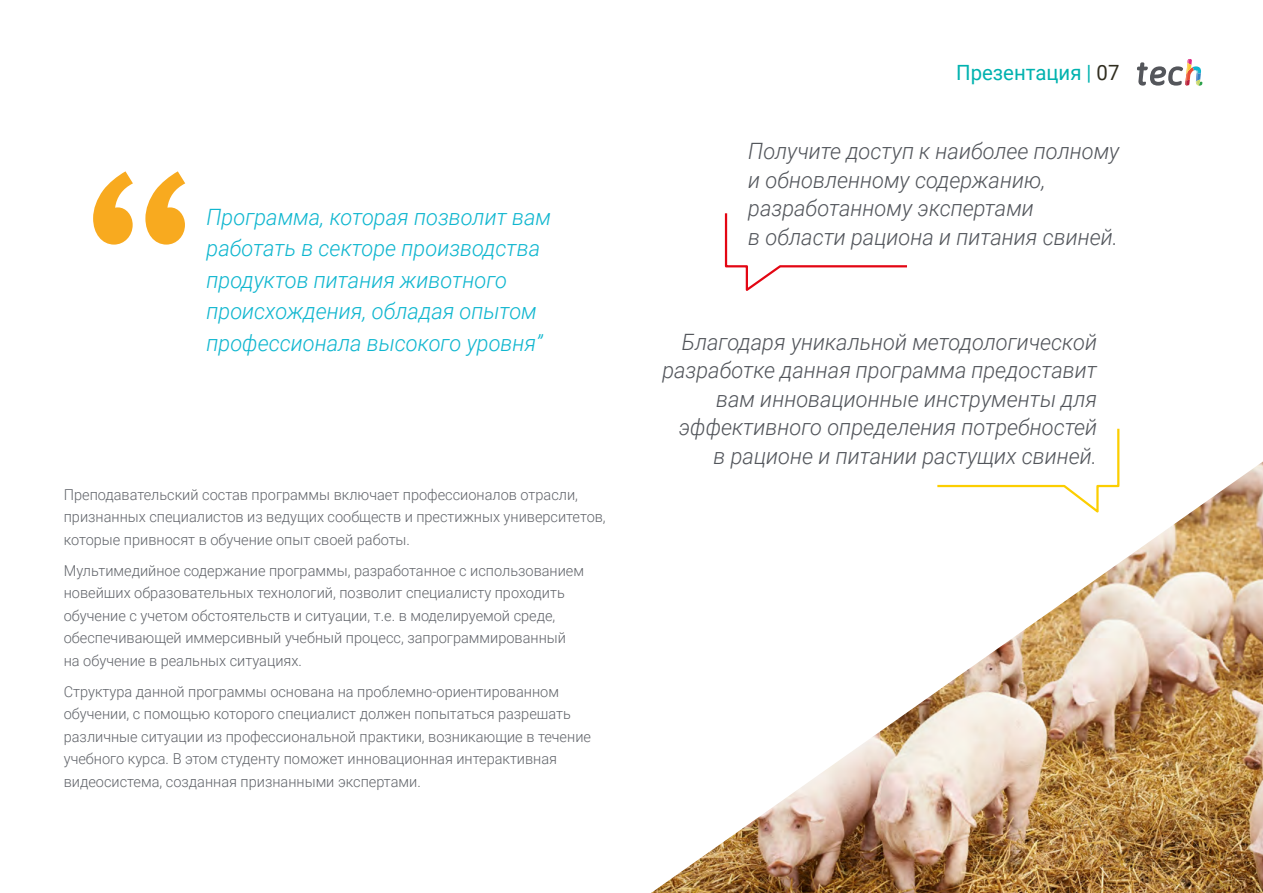
<style>
.page{position:relative;width:1263px;height:893px;background:#fff}
.page>*{position:absolute;margin:0;border:0;box-sizing:border-box;transform-origin:0 0}
.t1{font:italic 300 22.5px/28.5px "Roboto";color:#52555b;text-align:right}
.t2{font:italic 300 22.5px/31.5px "Roboto";color:#0fb6cf}
.t3{font:21px "Roboto";color:#00b2af}
.t4{font:300 15px/22.5px "Roboto";color:#61646a}
.s1{color:#312e20}
</style>
<div class="page">
<svg style="left:93px;top:171px;width:92px;height:74px"></svg>
<img style="left:651px;top:461px;width:612px;height:432px">
<svg style="left:1137px;top:59px;width:65px;height:27px"></svg>
<svg style="left:935px;top:428px;width:185px;height:88px"></svg>
<svg style="left:724px;top:213px;width:183px;height:78px"></svg>
<h1 class="t2" style="left:206px;top:200px;width:346px">Программа, которая позволит вам работать в секторе производства продуктов питания животного происхождения, обладая опытом профессионала высокого уровня”</h1>
<p class="t4" style="left:64px;top:482px;width:543px">Преподавательский состав программы включает профессионалов отрасли, признанных специалистов из ведущих сообществ и престижных университетов, которые привносят в обучение опыт своей работы.</p>
<p class="t4" style="left:64px;top:558px;width:522px">Мультимедийное содержание программы, разработанное с использованием новейших образовательных технологий, позволит специалисту проходить обучение с учетом обстоятельств и ситуации, т.е. в моделируемой среде, обеспечивающей иммерсивный учебный процесс, запрограммированный на обучение в реальных ситуациях.</p>
<p class="t4" style="left:64px;top:679px;width:529px">Структура данной программы основана на проблемно-ориентированном обучении, с помощью которого специалист должен попытаться разрешать различные ситуации из профессиональной практики, возникающие в течение учебного курса. В этом студенту поможет инновационная интерактивная видеосистема, созданная признанными экспертами.</p>
<h2 class="t3" style="left:956px;top:57px;width:165px">Презентация | <span class="s1">07</span></h2>
<h1 class="t1" style="left:748px;top:136px;width:373px;text-align:left">Получите доступ к наиболее полному и обновленному содержанию, разработанному экспертами<br>в области рациона и питания свиней.</h1>
<h1 class="t1" style="left:662px;top:326px;width:436px">Благодаря уникальной методологической разработке данная программа предоставит вам инновационные инструменты для эффективного определения потребностей в рационе и питании растущих свиней.</h1>
</div>
